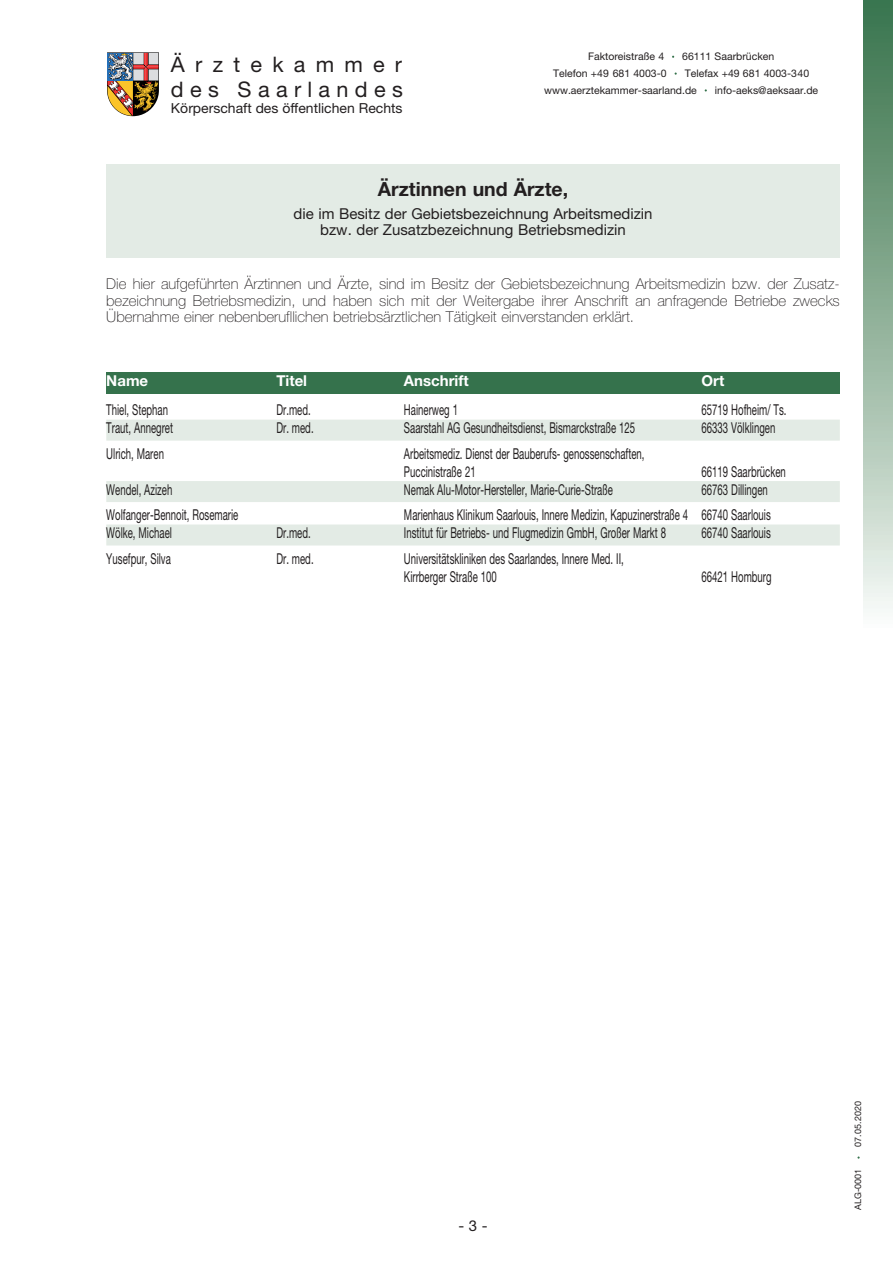
<style>
.page{position:relative;width:893px;height:1263px;background:#fff}
.page>*{position:absolute;margin:0;border:0;box-sizing:border-box;transform-origin:0 0}
.t1{font:21.45px/25px "Helvetica Neue LT Pro";letter-spacing:.295em;color:#231f20}
.t2{font:700 19.5px "Helvetica Neue LT Pro";color:#231f20}
.t3{font:15px/18px "Helvetica Neue LT Pro";color:#231f20;scale:.64 1}
.t4{font:100 15px/16.5px "Helvetica Neue LT Pro";color:#231f20;text-align:justify}
.t5{font:15px/16.5px "Helvetica Neue LT Pro";color:#231f20;text-align:center}
.t6{font:700 15px "Helvetica Neue LT Pro";color:#fff}
.t7{font:13.8px "Helvetica Neue LT Pro";color:#231f20}
.t8{font:10.5px/16.8px "Helvetica Neue LT Pro";color:#231f20}
.t9{font:9px "Helvetica Neue LT Pro";color:#231f20}
</style>
<div class="page">
<svg style="left:864px;top:0;width:29px;height:11px"></svg>
<hr style="left:864px;top:13px;width:29px;height:2px;background:#3b7752">
<hr style="left:864px;top:17px;width:29px;height:2px;background:#3d7853">
<svg style="left:864px;top:21px;width:29px;height:21px"></svg>
<hr style="left:864px;top:44px;width:29px;height:2px;background:#457d58">
<hr style="left:864px;top:48px;width:29px;height:2px;background:#467d59">
<svg style="left:864px;top:52px;width:29px;height:21px"></svg>
<hr style="left:864px;top:75px;width:29px;height:2px;background:#4c825e">
<hr style="left:864px;top:79px;width:29px;height:2px;background:#4e825f">
<svg style="left:864px;top:83px;width:29px;height:21px"></svg>
<hr style="left:864px;top:106px;width:29px;height:2px;background:#568764">
<hr style="left:864px;top:110px;width:29px;height:2px;background:#578865">
<svg style="left:864px;top:114px;width:29px;height:21px"></svg>
<hr style="left:864px;top:137px;width:29px;height:2px;background:#5d8d6b">
<hr style="left:864px;top:141px;width:29px;height:2px;background:#5f8e6c">
<svg style="left:864px;top:145px;width:29px;height:21px"></svg>
<hr style="left:864px;top:168px;width:29px;height:2px;background:#669373">
<hr style="left:864px;top:172px;width:29px;height:2px;background:#679373">
<hr style="left:864px;top:176px;width:29px;height:2px;background:#689475">
<svg style="left:864px;top:180px;width:29px;height:17px"></svg>
<hr style="left:864px;top:199px;width:29px;height:2px;background:#6e997b">
<hr style="left:864px;top:203px;width:29px;height:2px;background:#709a7c">
<hr style="left:864px;top:207px;width:29px;height:2px;background:#709a7c">
<svg style="left:864px;top:211px;width:29px;height:17px"></svg>
<hr style="left:864px;top:230px;width:29px;height:2px;background:#779f82">
<hr style="left:864px;top:234px;width:29px;height:2px;background:#78a083">
<hr style="left:864px;top:238px;width:29px;height:2px;background:#79a084">
<svg style="left:864px;top:242px;width:29px;height:17px"></svg>
<hr style="left:864px;top:261px;width:29px;height:2px;background:#80a68a">
<hr style="left:864px;top:265px;width:29px;height:2px;background:#81a68b">
<hr style="left:864px;top:269px;width:29px;height:2px;background:#82a78d">
<svg style="left:864px;top:273px;width:29px;height:17px"></svg>
<hr style="left:864px;top:292px;width:29px;height:2px;background:#89ac92">
<hr style="left:864px;top:296px;width:29px;height:2px;background:#8aad93">
<hr style="left:864px;top:300px;width:29px;height:2px;background:#8bae95">
<svg style="left:864px;top:304px;width:29px;height:17px"></svg>
<hr style="left:864px;top:323px;width:29px;height:2px;background:#92b29b">
<hr style="left:864px;top:327px;width:29px;height:2px;background:#94b39c">
<hr style="left:864px;top:331px;width:29px;height:2px;background:#95b49d">
<svg style="left:864px;top:335px;width:29px;height:17px"></svg>
<hr style="left:864px;top:354px;width:29px;height:2px;background:#9bb8a3">
<hr style="left:864px;top:358px;width:29px;height:2px;background:#9cb9a4">
<hr style="left:864px;top:362px;width:29px;height:2px;background:#9ebba6">
<svg style="left:864px;top:366px;width:29px;height:17px"></svg>
<hr style="left:864px;top:385px;width:29px;height:2px;background:#a4c0ac">
<hr style="left:864px;top:389px;width:29px;height:2px;background:#a5c0ad">
<hr style="left:864px;top:393px;width:29px;height:2px;background:#a7c1ae">
<svg style="left:864px;top:397px;width:29px;height:17px"></svg>
<hr style="left:864px;top:416px;width:29px;height:2px;background:#aec6b5">
<hr style="left:864px;top:420px;width:29px;height:2px;background:#afc6b5">
<hr style="left:864px;top:424px;width:29px;height:2px;background:#b1c7b6">
<svg style="left:864px;top:428px;width:29px;height:17px"></svg>
<hr style="left:864px;top:447px;width:29px;height:2px;background:#b8cdbd">
<hr style="left:864px;top:451px;width:29px;height:2px;background:#b9cebe">
<hr style="left:864px;top:455px;width:29px;height:2px;background:#b9cebf">
<svg style="left:864px;top:459px;width:29px;height:17px"></svg>
<hr style="left:864px;top:478px;width:29px;height:2px;background:#c2d4c7">
<hr style="left:864px;top:482px;width:29px;height:2px;background:#c4d6c8">
<hr style="left:864px;top:486px;width:29px;height:2px;background:#c5d7c9">
<svg style="left:864px;top:490px;width:29px;height:17px"></svg>
<hr style="left:864px;top:509px;width:29px;height:2px;background:#cddcd0">
<hr style="left:864px;top:513px;width:29px;height:2px;background:#cfddd2">
<hr style="left:864px;top:517px;width:29px;height:2px;background:#d0ded3">
<svg style="left:864px;top:521px;width:29px;height:17px"></svg>
<hr style="left:864px;top:540px;width:29px;height:2px;background:#d9e4db">
<hr style="left:864px;top:544px;width:29px;height:2px;background:#dbe5dc">
<hr style="left:864px;top:548px;width:29px;height:2px;background:#dce6de">
<svg style="left:864px;top:552px;width:29px;height:17px"></svg>
<hr style="left:864px;top:571px;width:29px;height:2px;background:#e4ede7">
<hr style="left:864px;top:575px;width:29px;height:2px;background:#e6eee9">
<hr style="left:864px;top:579px;width:29px;height:2px;background:#e8f0ea">
<svg style="left:864px;top:583px;width:29px;height:17px"></svg>
<hr style="left:864px;top:602px;width:29px;height:2px;background:#f3f7f4">
<hr style="left:864px;top:606px;width:29px;height:2px;background:#f3f7f5">
<hr style="left:864px;top:610px;width:29px;height:2px;background:#f5f9f7">
<svg style="left:107px;top:52px;width:52px;height:64px;background:#9b856e"></svg>
<div style="left:106px;top:164px;width:734px;height:93px;background:#e3ebe5"></div>
<div style="left:106px;top:420px;width:734px;height:21px;background:#e3ebe5"></div>
<div style="left:106px;top:481px;width:734px;height:21px;background:#e3ebe5"></div>
<div style="left:106px;top:524px;width:734px;height:21px;background:#e3ebe5"></div>
<div style="left:106px;top:372px;width:734px;height:21px;background:#35724c"></div>
<h1 class="t1" style="left:171px;top:54px;width:233px">Ärztekammer des Saarlandes</h1>
<p class="t7" style="left:171px;top:103px;width:233px">Körperschaft des öffentlichen Rechts</p>
<p class="t8" style="left:588px;top:49px;width:78px">Faktoreistraße 4</p>
<p class="t8" style="left:682px;top:49px;width:94px">66111 Saarbrücken</p>
<p class="t8" style="left:553px;top:66px;width:115px">Telefon +49 681 4003-0</p>
<p class="t8" style="left:544px;top:66px;width:267px;text-indent:141px">Telefax +49 681 4003-340 www.aerztekammer-saarland.de</p>
<p class="t8" style="left:715px;top:82px;width:105px">info-aeks@aeksaar.de</p>
<h2 class="t2" style="left:378px;top:182px;width:192px">Ärztinnen und Ärzte,</h2>
<p class="t5" style="left:294px;top:206px;width:361px">die im Besitz der Gebietsbezeichnung Arbeitsmedizin bzw. der Zusatzbezeichnung Betriebsmedizin</p>
<p class="t4" style="left:106px;top:277px;width:735px">Die hier aufgeführten Ärztinnen und Ärzte, sind im Besitz der Gebietsbezeichnung Arbeitsmedizin bzw. der Zusatz&shy;bezeichnung Betriebsmedizin, und haben sich mit der Weitergabe ihrer Anschrift an anfragende Betriebe zwecks Übernahme einer nebenberufllichen betriebsärztlichen Tätigkeit einverstanden erklärt.</p>
<p class="t6" style="left:106px;top:375px;width:43px">Name</p>
<p class="t6" style="left:276px;top:375px;width:32px">Titel</p>
<p class="t6" style="left:404px;top:375px;width:66px">Anschrift</p>
<p class="t6" style="left:702px;top:375px;width:24px">Ort</p>
<p class="t3" style="left:106px;top:402px;width:98px">Thiel, Stephan</p>
<p class="t3" style="left:276px;top:402px;width:55px">Dr.med.</p>
<p class="t3" style="left:404px;top:402px;width:86px">Hainerweg 1</p>
<p class="t3" style="left:702px;top:402px;width:134px">65719 Hofheim/ Ts.</p>
<p class="t3" style="left:106px;top:420px;width:106px">Traut, Annegret</p>
<p class="t3" style="left:276px;top:420px;width:60px">Dr. med.</p>
<p class="t3" style="left:404px;top:420px;width:363px">Saarstahl AG Gesundheitsdienst, Bismarckstraße 125</p>
<p class="t3" style="left:702px;top:420px;width:117px">66333 Völklingen</p>
<p class="t3" style="left:106px;top:446px;width:92px">Ulrich, Maren</p>
<p class="t3" style="left:404px;top:446px;width:377px">Arbeitsmediz. Dienst der Bauberufs- genossenschaften,<br>Puccinistraße 21</p>
<p class="t3" style="left:702px;top:464px;width:133px">66119 Saarbrücken</p>
<p class="t3" style="left:106px;top:482px;width:105px">Wendel, Azizeh</p>
<p class="t3" style="left:404px;top:482px;width:328px">Nemak Alu-Motor-Hersteller, Marie-Curie-Straße</p>
<p class="t3" style="left:702px;top:482px;width:105px">66763 Dillingen</p>
<p class="t3" style="left:106px;top:507px;width:208px">Wolfanger-Bennoit, Rosemarie</p>
<p class="t3" style="left:404px;top:507px;width:575px">Marienhaus Klinikum Saarlouis, Innere Medizin, Kapuzinerstraße 4 66740 Saarlouis</p>
<p class="t3" style="left:106px;top:525px;width:104px">Wölke, Michael</p>
<p class="t3" style="left:276px;top:525px;width:55px">Dr.med.</p>
<p class="t3" style="left:404px;top:525px;width:411px">Institut für Betriebs- und Flugmedizin GmbH, Großer Markt 8</p>
<p class="t3" style="left:702px;top:525px;width:110px">66740 Saarlouis</p>
<p class="t3" style="left:106px;top:551px;width:102px">Yusefpur, Silva</p>
<p class="t3" style="left:276px;top:551px;width:60px">Dr. med.</p>
<p class="t3" style="left:404px;top:551px;width:345px">Universitätskliniken des Saarlandes, Innere Med. II,<br>Kirrberger Straße 100</p>
<p class="t3" style="left:702px;top:569px;width:111px">66421 Homburg</p>
<p class="t5" style="left:458px;top:1219px;width:31px">-3-</p>
<p class="t9" style="left:855px;top:1146px;width:47px;rotate:-90deg">07.05.2020</p>
<p class="t9" style="left:855px;top:1210px;width:43px;rotate:-90deg">ALG-0001</p>
</div>
